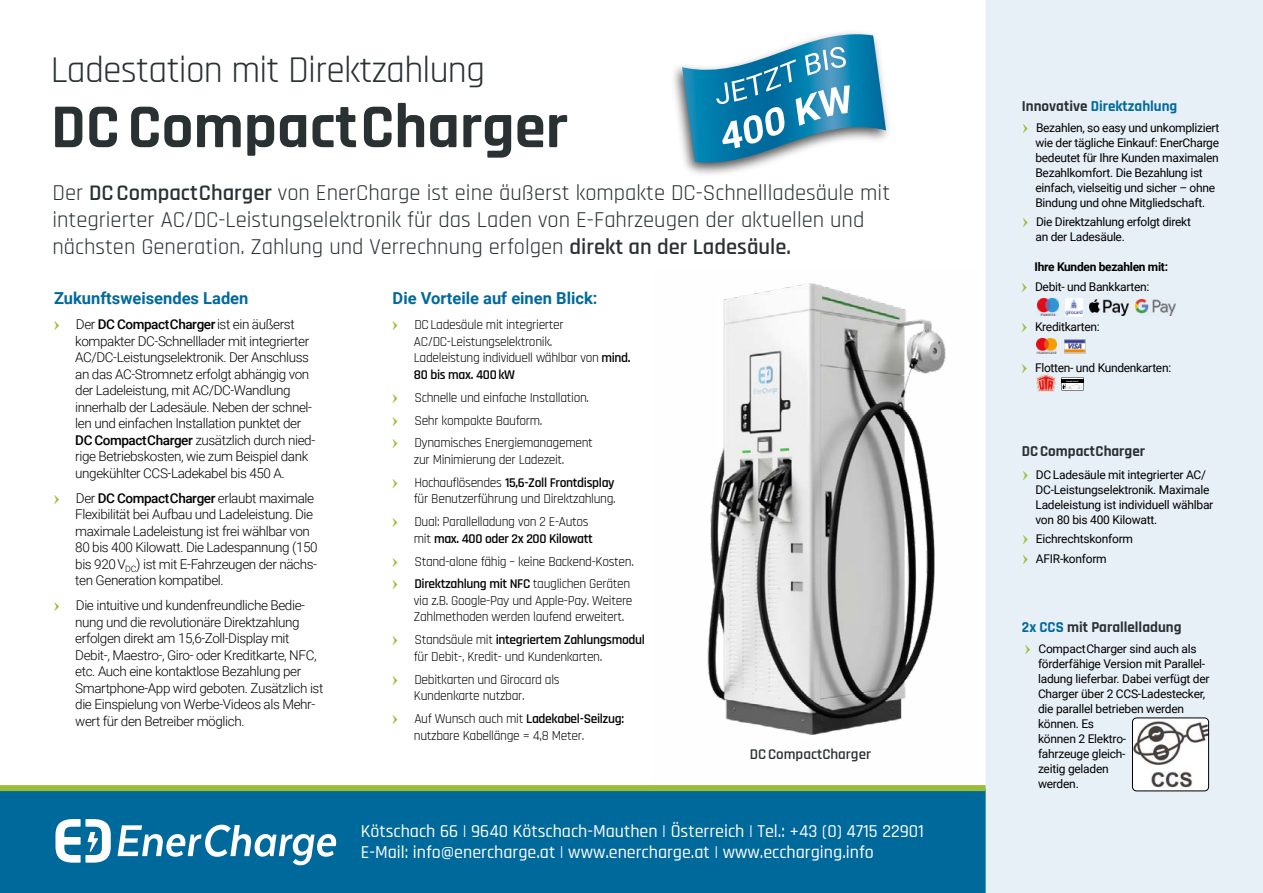
<style>
.page{position:relative;width:1263px;height:893px;background:#fff}
.page>*{position:absolute;margin:0;border:0;box-sizing:border-box;transform-origin:0 0}
.t1{font:700 63px "Rajdhani";color:#2a3133}
.t2{font:37.5px "Rajdhani";letter-spacing:-.02em;color:#2a3133}
.t3{font:22.5px/27px "Rajdhani";color:#2a3133}
.t4{font:500 18px/21px "Rajdhani";color:#fff}
.t5{font:700 16.5px "Roboto";color:#00699c}
.t6{font:700 15px "Rajdhani";color:#2a3133}
.t7{font:700 15px "Rajdhani";color:#00699c}
.t8{font:600 15px "Rajdhani";color:#2a3133}
.t9{font:300 13.5px/16.5px "Roboto";letter-spacing:-.03em;color:#000}
.t10{font:13.5px/16.5px "Rajdhani";letter-spacing:-.025em;color:#000}
.t11{font:12px/15px "Roboto";letter-spacing:-.02em;color:#000}
.t12{font:700 12px/19.2px "Roboto";letter-spacing:-.025em;color:#000}
.t13{font:700 1.95px "Trebuchet MS";color:#fff}
.s1{font-weight:600}
.s2{font-family:"Perpetua";font-weight:700;font-size:21px;color:#9abd36}
.s3{font-weight:500}
.s4{color:#2a3133}
.s5{font-family:"Perpetua";font-size:21px;color:#9abd36}
.s6{font-weight:400}
.s7{color:#00699c}
</style>
<div class="page">
<div style="left:0;top:789px;width:986px;height:104px;background:#00699c"></div>
<div style="left:986px;top:0;width:277px;height:893px;background:#e7eff7"></div>
<svg style="left:118px;top:825px;width:218px;height:40px"></svg>
<svg style="left:55px;top:819px;width:56px;height:44px"></svg>
<img style="left:707px;top:283px;width:239px;height:452px">
<div style="left:0;top:785px;width:986px;height:6px;background:#9abd36"></div>
<img style="left:1132px;top:718px;width:76px;height:73px">
<div style="left:1132px;top:717px;width:77px;height:74px;border:1px solid #000;border-radius:4px"></div>
<img style="left:1064px;top:298px;width:20px;height:19px">
<img style="left:1089px;top:299px;width:40px;height:17px">
<img style="left:1136px;top:300px;width:40px;height:16px">
<img style="left:1037px;top:299px;width:21px;height:16px">
<img style="left:1037px;top:338px;width:20px;height:16px">
<img style="left:1063px;top:339px;width:23px;height:14px">
<img style="left:1036px;top:375px;width:19px;height:16px">
<svg style="left:1061px;top:377px;width:23px;height:14px"></svg>
<img style="left:673px;top:32px;width:216px;height:143px">
<svg style="left:682px;top:34px;width:204px;height:131px"></svg>
<h2 class="t2" style="left:51px;top:49px;width:436px">Ladestation mit Direktzahlung</h2>
<h1 class="t1" style="left:51px;top:89px;width:518px">DCCompactCharger</h1>
<p class="t3" style="left:52px;top:180px;width:839px">Der <span class="s1">DCCompactCharger</span> von EnerCharge ist eine äußerst kompakte DC-Schnellladesäule mit integrierter AC/DC-Leistungselektronik für das Laden von E-Fahrzeugen der aktuellen und nächsten Generation. Zahlung und Verrechnung erfolgen <span class="s1">direkt an der Ladesäule.</span></p>
<p class="t5" style="left:54px;top:287px;width:196px">Zukunftsweisendes Laden</p>
<p class="t9" style="left:75px;top:316px;width:241px;text-indent:-21px"><span class="s2">›</span> Der <span class="s3">DC Compact Charger</span> ist ein äußerst kompakter DC-Schnelllader mit integrierter AC/DC-Leistungselektronik. Der Anschluss an das AC-Stromnetz erfolgt abhängig von der Ladeleistung, mit AC/DC-Wandlung innerhalb der Ladesäule. Neben der schnel&shy;len und einfachen Installation punktet der <span class="s3">DC Compact Charger</span> zusätzlich durch nied&shy;rige Betriebskosten, wie zum Beispiel dank ungekühlter CCS-Ladekabel bis 450 A.</p>
<p class="t9" style="left:75px;top:489px;width:244px;text-indent:-21px"><span class="s2">›</span> Der <span class="s3">DC Compact Charger</span> erlaubt maximale Flexibilität bei Aufbau und Ladeleistung. Die maximale Ladeleistung ist frei wählbar von 80 bis 400 Kilowatt. Die Ladespannung (150 bis 920 V<sub>DC</sub>) ist mit E-Fahrzeugen der nächs&shy;ten Generation kompatibel.</p>
<p class="t9" style="left:75px;top:597px;width:250px;text-indent:-21px"><span class="s2">›</span> Die intuitive und kundenfreundliche Bedie&shy;nung und die revolutionäre Direktzahlung erfolgen direkt am 15,6-Zoll-Display mit Debit-, Maestro-, Giro- oder Kreditkarte, NFC, etc. Auch eine kontaktlose Bezahlung per Smartphone-App wird geboten. Zusätzlich ist die Einspielung von Werbe-Videos als Mehr&shy;wert für den Betreiber möglich.</p>
<p class="t5" style="left:393px;top:287px;width:206px">Die Vorteile auf einen Blick:</p>
<p class="t10" style="left:414px;top:317px;width:218px;text-indent:-21px"><span class="s2">›</span> DCLadesäule mit integrierter<br>AC/DC-Leistungselektronik.<br>Ladeleistung individuell wählbar von <span class="s1">mind.<br>80 bis max. 400kW</span></p>
<p class="t10" style="left:393px;top:386px;width:202px;line-height:23px"><span class="s2">›</span> Schnelle und einfache Installation. <span class="s2">›</span> Sehr kompakte Bauform.<br><span class="s2">›</span> Dynamisches Energiemanagement</p>
<p class="t10" style="left:393px;top:449px;width:223px;line-height:23px;text-indent:21px">zur Minimierung der Ladezeit.<br><span class="s2">›</span> Hochauflösendes <span class="s1">15,6-Zoll Frontdisplay</span></p>
<p class="t10" style="left:393px;top:488px;width:225px;line-height:23px;text-indent:21px">für Benutzerführung und Direktzahlung. <span class="s2">›</span> Dual: Parallelladung von 2 E-Autos</p>
<p class="t10" style="left:393px;top:527px;width:243px;line-height:23px;text-indent:21px">mit <span class="s1">max. 400 oder 2x 200 Kilowatt<br></span><span class="s2">›</span> Stand-alone fähig – keine Backend-Kosten. <span class="s2">›</span> <span class="s1">Direktzahlung mit NFC</span> tauglichen Geräten</p>
<p class="t10" style="left:414px;top:593px;width:220px">via z.B. Google-Pay und Apple-Pay. Weitere<br>Zahlmethoden werden laufend erweitert.</p>
<p class="t10" style="left:414px;top:632px;width:233px;text-indent:-21px"><span class="s2">›</span> Standsäule mit <span class="s1">integriertem Zahlungsmodul </span>für Debit-, Kredit- und Kundenkarten.</p>
<p class="t10" style="left:414px;top:672px;width:147px;text-indent:-21px"><span class="s2">›</span> Debitkarten und Girocard als<br>Kundenkarte nutzbar.</p>
<p class="t10" style="left:414px;top:711px;width:212px;text-indent:-21px"><span class="s2">›</span> Auf Wunsch auch mit <span class="s1">Ladekabel-Seilzug: </span>nutzbare Kabellänge = 4,8 Meter.</p>
<p class="t8" style="left:750px;top:745px;width:123px">DCCompactCharger</p>
<h3 class="t4" style="left:361px;top:821px;width:565px">Kötschach 66 | 9640 Kötschach-Mauthen | Österreich | Tel.: +43 (0) 4715 22901<br>E-Mail: info@enercharge.at | www.enercharge.at | www.eccharging.info</h3>
<p class="t7" style="left:1022px;top:97px;width:157px"><span class="s4">Innovative</span> Direktzahlung</p>
<p class="t11" style="left:1035px;top:120px;width:185px;text-indent:-13px"><span class="s2">›</span> Bezahlen, so easy und unkompliziert wie der tägliche Einkauf: EnerCharge bedeutet für Ihre Kunden maximalen Bezahlkomfort. Die Bezahlung ist einfach, vielseitig und sicher – ohne Bindung und ohne Mitgliedschaft.</p>
<p class="t11" style="left:1035px;top:214px;width:157px;text-indent:-13px"><span class="s2">›</span> Die Direktzahlung erfolgt direkt an der Ladesäule.</p>
<p class="t12" style="left:1022px;top:257px;width:148px;text-indent:13px">Ihre Kunden bezahlen mit: <span class="s5">›</span> <span class="s6">Debit- und Bankkarten:</span></p>
<p class="t11" style="left:1022px;top:319px;width:79px"><span class="s2">›</span> Kreditkarten:</p>
<p class="t11" style="left:1022px;top:359px;width:151px"><span class="s2">›</span> Flotten- und Kundenkarten:</p>
<p class="t13" style="left:1066px;top:380px;width:14px">Kundenkarte</p>
<p class="t6" style="left:1022px;top:442px;width:125px">DCCompactCharger</p>
<p class="t11" style="left:1035px;top:467px;width:179px;text-indent:-13px"><span class="s2">›</span> DC Ladesäule mit integrierter AC/ DC-Leistungselektronik. Maximale Ladeleistung ist individuell wählbar von 80 bis 400 Kilowatt.</p>
<p class="t11" style="left:1023px;top:529px;width:112px;line-height:19.2px"><span class="s2">›</span> Eichrechtskonform <span class="s2">›</span> AFIR-konform</p>
<p class="t6" style="left:1022px;top:618px;width:161px"><span class="s7">2x CCS</span> mit Parallelladung</p>
<p class="t11" style="left:1038px;top:641px;width:173px;text-indent:-13px"><span class="s2">›</span> Compact Charger sind auch als förderfähige Version mit Parallel&shy;ladung lieferbar. Dabei verfügt der<br>Charger über 2 CCS-Ladestecker, die parallel betrieben werden können. Es<br>können 2 Elektro-<br>fahrzeuge gleich-<br>zeitig geladen<br>werden.</p>
</div>
